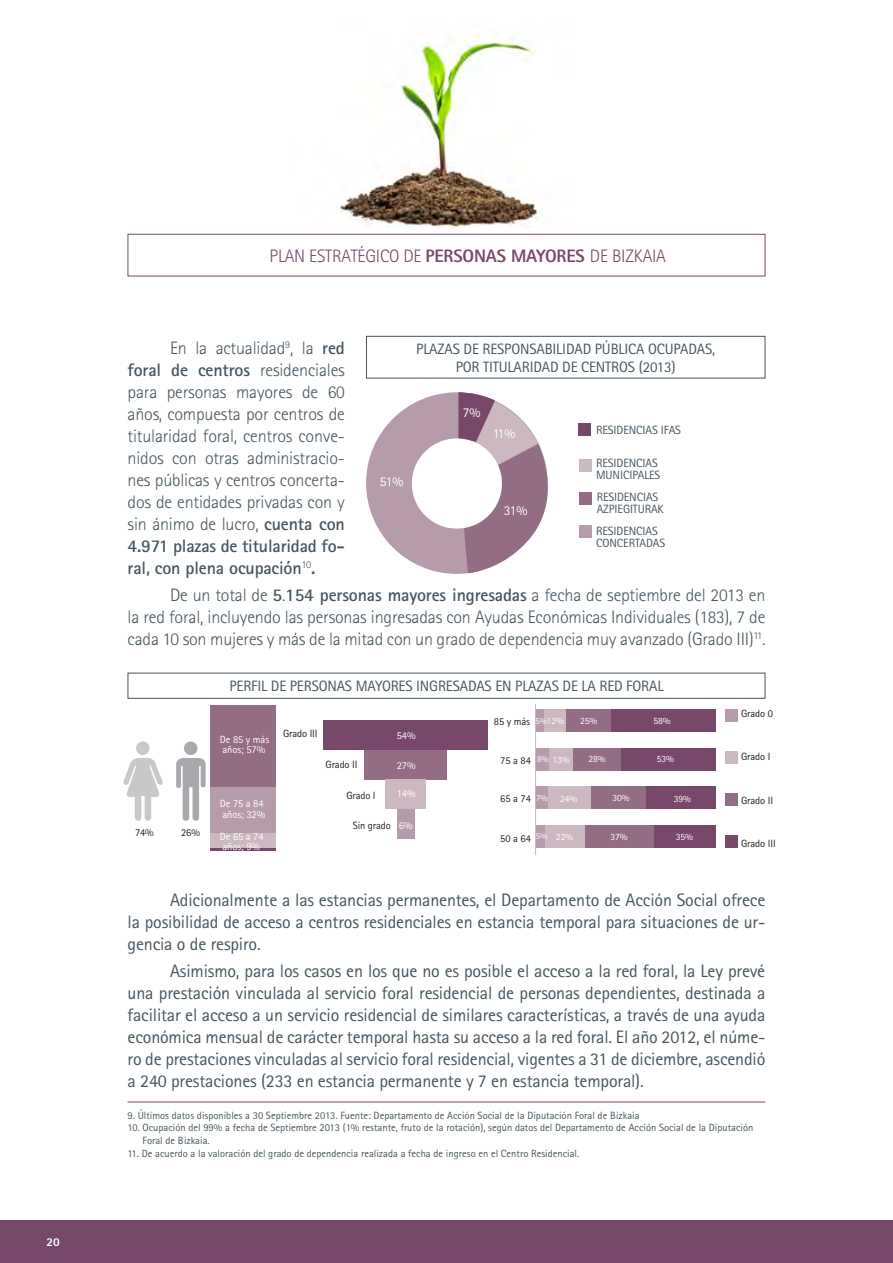
<style>
.page{position:relative;width:893px;height:1263px;background:#fff}
.page>*{position:absolute;margin:0;border:0;box-sizing:border-box;transform-origin:0 0}
.t1{font:18px/22px "Rotis Sans Serif";letter-spacing:-.01em;color:#45555f;text-align:justify}
.t2{font:300 18px/22px "Rotis Sans Serif";letter-spacing:-.01em;color:#45555f;text-align:justify}
.t3{font:300 18px "Rotis Sans Serif";color:#78486a}
.t4{font:800 18px "Rotis Sans Serif";color:#78486a}
.t5{font:15px/18px "Rotis Sans Serif";letter-spacing:-.01em;color:#45555f;text-align:center}
.t6{font:13.5px "Rotis Sans Serif";color:#fff}
.t7{font:12px/21.9px "Rotis Sans Serif";letter-spacing:-.01em;color:#45555f}
.t8{font:800 12px "Rotis Sans Serif";color:#fff}
.t9{font:10.5px/12.6px "Rotis Sans Serif";color:#45555f}
.t10{font:10.5px "Rotis Sans Serif";letter-spacing:-.01em;color:#231f20}
.t11{font:10.5px/10.5px "Rotis Sans Serif";letter-spacing:-.01em;color:#fff}
.t12{font:9.6px "Rotis Sans Serif";letter-spacing:-.01em;color:#fff}
.t13{font:9px "Rotis Sans Serif";color:#fff}
.s1{font-weight:300}
.s2{font-weight:700}
.s3{font-size:9px}
</style>
<div class="page">
<img style="left:340px;top:35px;width:201px;height:193px">
<div style="left:0;top:1220px;width:893px;height:43px;background:#78486a"></div>
<div style="left:128px;top:234px;width:637px;height:42px;border:1px solid #78486a"></div>
<hr style="left:128px;top:1102px;width:637px;height:1px;background:#78486a">
<div style="left:366px;top:336px;width:399px;height:42px;border:1px solid #45555f"></div>
<div style="left:366px;top:392px;width:182px;height:182px;background:#b69baa;border-radius:50%"></div>
<svg style="left:458px;top:392px;width:90px;height:181px"></svg>
<div style="left:412px;top:438px;width:90px;height:91px;background:#fff;border-radius:50%"></div>
<div style="left:579px;top:525px;width:13px;height:12px;background:#b69baa"></div>
<div style="left:579px;top:492px;width:13px;height:12px;background:#936d83"></div>
<div style="left:579px;top:459px;width:12px;height:12px;background:#cbb8c1"></div>
<div style="left:578px;top:424px;width:13px;height:12px;background:#78486a"></div>
<div style="left:128px;top:673px;width:637px;height:26px;border:1px solid #45555f"></div>
<div style="left:210px;top:705px;width:66px;height:82px;background:#936d83"></div>
<div style="left:210px;top:787px;width:66px;height:47px;background:#b69baa"></div>
<div style="left:210px;top:834px;width:66px;height:14px;background:#cbb8c1"></div>
<hr style="left:210px;top:848px;width:66px;height:3px;background:#78486a">
<div style="left:323px;top:720px;width:165px;height:30px;background:#78486a"></div>
<div style="left:364px;top:750px;width:82px;height:29px;background:#936d83"></div>
<div style="left:385px;top:779px;width:41px;height:30px;background:#cbb8c1"></div>
<div style="left:397px;top:809px;width:17px;height:30px;background:#b69baa"></div>
<div style="left:611px;top:709px;width:105px;height:23px;background:#78486a"></div>
<div style="left:620px;top:748px;width:96px;height:22px;background:#78486a"></div>
<div style="left:645px;top:787px;width:71px;height:22px;background:#78486a"></div>
<div style="left:652px;top:825px;width:64px;height:22px;background:#78486a"></div>
<div style="left:565px;top:709px;width:46px;height:23px;background:#936d83"></div>
<div style="left:573px;top:748px;width:48px;height:22px;background:#936d83"></div>
<div style="left:590px;top:787px;width:56px;height:22px;background:#936d83"></div>
<div style="left:585px;top:825px;width:69px;height:22px;background:#936d83"></div>
<div style="left:544px;top:709px;width:21px;height:23px;background:#cbb8c1"></div>
<div style="left:549px;top:748px;width:24px;height:22px;background:#cbb8c1"></div>
<div style="left:548px;top:787px;width:43px;height:22px;background:#cbb8c1"></div>
<div style="left:544px;top:825px;width:41px;height:22px;background:#cbb8c1"></div>
<div style="left:536px;top:709px;width:8px;height:23px;background:#b69baa"></div>
<div style="left:536px;top:748px;width:13px;height:22px;background:#b69baa"></div>
<div style="left:536px;top:787px;width:12px;height:22px;background:#b69baa"></div>
<div style="left:536px;top:825px;width:8px;height:22px;background:#b69baa"></div>
<hr style="left:535px;top:704px;width:1px;height:151px;background:#cbb8c1">
<svg style="left:176px;top:741px;width:30px;height:80px"></svg>
<svg style="left:123px;top:741px;width:40px;height:80px"></svg>
<div style="left:725px;top:793px;width:13px;height:13px;background:#936d83"></div>
<div style="left:725px;top:835px;width:13px;height:13px;background:#78486a"></div>
<div style="left:725px;top:751px;width:13px;height:13px;background:#cbb8c1"></div>
<div style="left:725px;top:709px;width:13px;height:13px;background:#b69baa"></div>
<p class="t8" style="left:46px;top:1235px;width:15px">20</p>
<p class="t3" style="left:269px;top:246px;width:18px">Plan</p>
<p class="t3" style="left:309px;top:246px;width:17px">Estratégico</p>
<p class="t4" style="left:403px;top:245px;width:42px"><span class="s1">de</span> PERSONAS</p>
<p class="t4" style="left:511px;top:245px;width:26px">MAYORES</p>
<p class="t3" style="left:590px;top:246px;width:40px">de Bizkaia</p>
<p class="t5" style="left:416px;top:340px;width:300px">Plazas de responsabilidad púb lica ocupadas, por titularidad de centros (2013)</p>
<p class="t6" style="left:463px;top:404px;width:19px">7%</p>
<p class="t6" style="left:493px;top:426px;width:24px">11%</p>
<p class="t2" style="left:128px;top:337px;width:219px;text-indent:43px">En la actualidad<sup>9</sup>, la <span class="s2">red foral de centros</span> residenciales para personas mayores de 60 años, compuesta por centros de titularidad foral, centros conve&shy;nidos con otras administracio&shy;nes públicas y centros concerta&shy;dos de entidades privadas con y sin ánimo de lucro, <span class="s2">cuenta con 4.971 plazas de titularidad fo&shy;ral, con plena ocupación</span><sup>10</sup><span class="s2">.</span></p>
<p class="t2" style="left:128px;top:583px;width:639px;text-indent:43px">De un total de <span class="s2">5</span>.<span class="s2">154 personas mayores ingresadas</span> a fecha de septiembre del 2013 en la red foral, incluyendo las personas ingresadas con Ayudas Económicas Individuales (183), 7 de cada 10 son mujeres y más de la mitad con un grado de dependencia muy avanzado (Grado III)<sup>11</sup>.</p>
<p class="t7" style="left:596px;top:419px;width:40px">RESIDENCIA</p>
<p class="t7" style="left:652px;top:419px;width:30px">S I FAS</p>
<p class="t7" style="left:596px;top:452px;width:40px">RESIDENCIA</p>
<p class="t7" style="left:652px;top:452px;width:7px">S</p>
<p class="t7" style="left:596px;top:464px;width:7px">MUNICIPAL</p>
<p class="t7" style="left:649px;top:464px;width:13px">ES</p>
<p class="t7" style="left:597px;top:485px;width:40px">RESIDENCIA</p>
<p class="t7" style="left:653px;top:485px;width:7px">S</p>
<p class="t7" style="left:597px;top:498px;width:6px">AZPI</p>
<p class="t6" style="left:380px;top:474px;width:25px">51%</p>
<p class="t7" style="left:596px;top:498px;width:40px;text-indent:21px">EGITURAK<br>RESIDENCIA</p>
<p class="t6" style="left:504px;top:502px;width:25px">31%</p>
<p class="t7" style="left:652px;top:520px;width:7px">S</p>
<p class="t7" style="left:596px;top:532px;width:8px">CONC</p>
<p class="t7" style="left:623px;top:532px;width:13px">ERTADA</p>
<p class="t7" style="left:659px;top:532px;width:7px">S</p>
<p class="t10" style="left:135px;top:826px;width:20px">74%</p>
<p class="t10" style="left:181px;top:826px;width:20px">26%</p>
<p class="t5" style="left:229px;top:677px;width:435px">perfil de personas mayores ingresadas en plazas de la red foral</p>
<p class="t11" style="left:220px;top:734px;width:51px">De 85 y más años; 57%</p>
<p class="t11" style="left:220px;top:798px;width:47px">De 75 a 84 años; 32%</p>
<p class="t11" style="left:220px;top:831px;width:45px">De 65 a 74 años; 9%</p>
<p class="t10" style="left:283px;top:727px;width:30px">Grado III</p>
<p class="t11" style="left:397px;top:730px;width:20px">54%</p>
<p class="t10" style="left:326px;top:758px;width:30px">Grado II</p>
<p class="t10" style="left:346px;top:789px;width:29px">Grado I</p>
<p class="t10" style="left:353px;top:819px;width:40px">Sin grado</p>
<p class="t11" style="left:397px;top:760px;width:20px">27%</p>
<p class="t11" style="left:397px;top:788px;width:20px">14%</p>
<p class="t11" style="left:399px;top:820px;width:15px">6%</p>
<p class="t12" style="left:535px;top:715px;width:30px"><sub>5%</sub>12%</p>
<p class="t12" style="left:580px;top:715px;width:19px">25%</p>
<p class="t12" style="left:537px;top:754px;width:34px"><span class="s3">8%</span> 13%</p>
<p class="t12" style="left:560px;top:793px;width:19px">24%</p>
<p class="t12" style="left:556px;top:831px;width:19px">22%</p>
<p class="t12" style="left:653px;top:715px;width:19px">58%</p>
<p class="t10" style="left:494px;top:716px;width:38px">85 y más</p>
<p class="t12" style="left:657px;top:753px;width:19px">53%</p>
<p class="t12" style="left:588px;top:753px;width:19px">28%</p>
<p class="t10" style="left:500px;top:754px;width:32px">75 a 84</p>
<p class="t12" style="left:612px;top:792px;width:19px">30%</p>
<p class="t13" style="left:536px;top:792px;width:13px">7%</p>
<p class="t13" style="left:536px;top:830px;width:13px">5%</p>
<p class="t12" style="left:674px;top:793px;width:19px">39%</p>
<p class="t10" style="left:500px;top:793px;width:32px">65 a 74</p>
<p class="t10" style="left:500px;top:832px;width:32px">50 a 64</p>
<p class="t12" style="left:610px;top:831px;width:19px">37%</p>
<p class="t12" style="left:676px;top:831px;width:19px">35%</p>
<p class="t10" style="left:741px;top:707px;width:33px">Grado 0</p>
<p class="t10" style="left:741px;top:751px;width:29px">Grado I</p>
<p class="t10" style="left:741px;top:794px;width:30px">Grado II</p>
<p class="t10" style="left:741px;top:837px;width:30px">Grado III</p>
<p class="t1" style="left:128px;top:889px;width:639px;text-indent:43px">Adicionalmente a las estancias permanentes, el Departamento de Acción Social ofrece la posibilidad de acceso a centros residenciales en estancia temporal para situaciones de ur&shy;gencia o de respiro.</p>
<p class="t1" style="left:128px;top:959px;width:639px;text-indent:43px">Asimismo, para los casos en los que no es posible el acceso a la red foral, la Ley prevé una prestación vinculada al servicio foral residencial de personas dependientes, destinada a facilitar el acceso a un servicio residencial de similares características, a través de una ayuda económica mensual de carácter temporal hasta su acceso a la red foral. El año 2012, el núme&shy;ro de prestaciones vinculadas al servicio foral residencial, vigentes a 31 de diciembre, ascendió a 240 prestaciones (233 en estancia permanente y 7 en estancia temporal).</p>
<p class="t9" style="left:128px;top:1109px;width:514px">9. Últimos datos disponibles a 30 Septiembre 2013. Fuente: Departamento de Acción Social de la Diputación Foral de Bizkaia</p>
<p class="t9" style="left:143px;top:1121px;width:612px;text-indent:-15px">10. Ocupación del 99% a fecha de Septiembre 2013 (1% restante, fruto de la rotación), según datos del Departamento de Acción Social de la Diputación<br>Foral de Bizkaia.</p>
<p class="t9" style="left:128px;top:1147px;width:453px">11. De acuerdo a la valoración del grado de dependencia realizada a fecha de ingreso en el Centro Residencial.</p>
</div>
